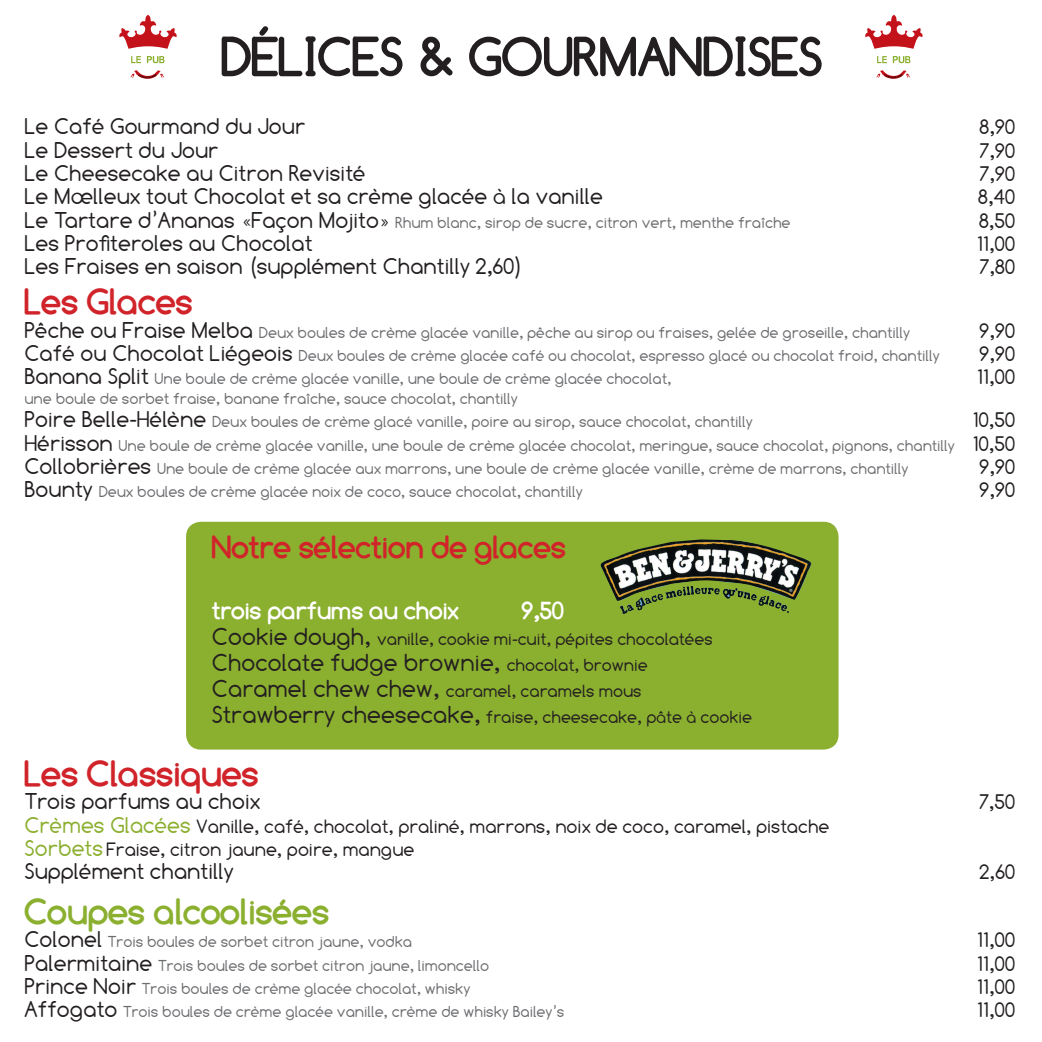
<style>
.page{position:relative;width:1042px;height:1042px;background:#fff}
.page>*{position:absolute;margin:0;border:0;box-sizing:border-box;transform-origin:0 0}
.t1{font:700 54.25px "Comfortaa";color:#231f20}
.t2{font:700 35.88px "Comfortaa";color:#d1232a}
.t3{font:700 35.88px "Comfortaa";color:#8baf2f}
.t4{font:700 31.5px "Comfortaa";color:#d1232a}
.t5{font:24.5px "Comfortaa";color:#231f20}
.t6{font:700 24.5px "Comfortaa";color:#fff}
.t7{font:22.75px "Comfortaa";color:#231f20}
.t8{font:21px "Comfortaa";color:#231f20}
.t9{font:19.25px/23.3px "Comfortaa";color:#231f20}
.t10{font:17.5px/25.9px "Comfortaa";color:#231f20}
.t11{font:15.75px/23.3px "Comfortaa";color:#6c6d70}
.s1{font-size:22.75px;color:#231f20}
.s2{font-size:21px;color:#231f20}
.s3{font-size:24.5px}
.s4{font-size:17.5px}
.s5{font-size:22.75px;color:#8baf2f}
</style>
<div class="page">
<div style="left:186px;top:522px;width:652px;height:227px;background:#8baf2f;border-radius:15px"></div>
<img style="left:601px;top:539px;width:210px;height:62px">
<svg style="left:877px;top:56px;width:10px;height:7px"></svg>
<svg style="left:893px;top:56px;width:17px;height:7px"></svg>
<svg style="left:865px;top:15px;width:57px;height:34px"></svg>
<svg style="left:876px;top:70px;width:34px;height:9px"></svg>
<svg style="left:131px;top:56px;width:10px;height:7px"></svg>
<svg style="left:147px;top:56px;width:18px;height:7px"></svg>
<svg style="left:119px;top:15px;width:58px;height:34px"></svg>
<svg style="left:130px;top:70px;width:34px;height:9px"></svg>
<h1 class="t1" style="left:222px;top:25px;width:602px">DÉLICES &amp; GOURMANDISES</h1>
<h3 class="t7" style="left:25px;top:114px;width:282px">Le Café Gourmand du Jour</h3>
<h3 class="t8" style="left:980px;top:115px;width:37px">8,90</h3>
<h3 class="t7" style="left:25px;top:137px;width:196px">Le Dessert du Jour</h3>
<h3 class="t8" style="left:980px;top:139px;width:37px">7,90</h3>
<h3 class="t7" style="left:25px;top:160px;width:343px">Le Cheesecake au Citron Revisité</h3>
<h3 class="t8" style="left:980px;top:162px;width:37px">7,90</h3>
<h3 class="t7" style="left:25px;top:184px;width:580px">Le Mœlleux tout Chocolat et sa crème glacée à la vanille</h3>
<h3 class="t8" style="left:978px;top:185px;width:39px">8,40</h3>
<p class="t11" style="left:25px;top:211px;width:767px"><span class="s1">Le Tartare d’Ananas «Façon Mojito»</span> Rhum blanc, sirop de sucre, citron vert, menthe fraîche</p>
<h3 class="t8" style="left:979px;top:209px;width:38px">8,50</h3>
<h3 class="t7" style="left:25px;top:230px;width:290px">Les Profiteroles au Chocolat</h3>
<h3 class="t8" style="left:978px;top:232px;width:39px">11,00</h3>
<h3 class="t7" style="left:25px;top:254px;width:500px">Les Fraises en saison (supplément Chantilly 2,60)</h3>
<h3 class="t8" style="left:980px;top:255px;width:37px">7,80</h3>
<h2 class="t2" style="left:25px;top:281px;width:170px">Les Glaces</h2>
<p class="t11" style="left:25px;top:320px;width:887px"><span class="s1">Pêche ou Fraise Melba</span> Deux boules de crème glacée vanille, pêche au sirop ou fraises, gelée de groseille, chantilly</p>
<h3 class="t8" style="left:980px;top:318px;width:37px">9,90</h3>
<p class="t11" style="left:25px;top:344px;width:917px"><span class="s1">Café ou Chocolat Liégeois</span> Deux boules de crème glacée café ou chocolat, espresso glacé ou chocolat froid, chantilly</p>
<h3 class="t8" style="left:980px;top:342px;width:37px">9,90</h3>
<p class="t11" style="left:25px;top:367px;width:648px"><span class="s1">Banana Split</span> Une boule de crème glacée vanille, une boule de crème glacée chocolat,</p>
<h3 class="t8" style="left:978px;top:365px;width:39px">11,00</h3>
<p class="t11" style="left:25px;top:387px;width:730px">une boule de sorbet fraise, banane fraîche, sauce chocolat, chantilly<br><span class="s1">Poire Belle-Hélène</span> Deux boules de crème glacé vanille, poire au sirop, sauce chocolat, chantilly</p>
<h3 class="t8" style="left:973px;top:408px;width:44px">10,50</h3>
<p class="t11" style="left:25px;top:433px;width:992px"><span class="s1">Hérisson</span> Une boule de crème glacée vanille, une boule de crème glacée chocolat, meringue, sauce chocolat, pignons, chantilly <span class="s2">10,50<br></span><span class="s1">Collobrières</span> Une boule de crème glacée aux marrons, une boule de crème glacée vanille, crème de marrons, chantilly</p>
<h3 class="t8" style="left:980px;top:455px;width:37px">9,90</h3>
<p class="t11" style="left:25px;top:480px;width:560px"><span class="s1">Bounty</span> Deux boules de crème glacée noix de coco, sauce chocolat, chantilly</p>
<h3 class="t8" style="left:980px;top:478px;width:37px">9,90</h3>
<h3 class="t4" style="left:212px;top:529px;width:355px">Notre sélection de glaces</h3>
<h3 class="t6" style="left:212px;top:596px;width:248px">trois parfums au choix</h3>
<h3 class="t6" style="left:522px;top:596px;width:44px">9,50</h3>
<p class="t10" style="left:212px;top:626px;width:502px"><span class="s3">Cookie dough,</span> vanille, cookie mi-cuit, pépites chocolatées</p>
<h3 class="t5" style="left:212px;top:649px;width:437px">Chocolate fudge brownie, <span class="s4">chocolat, brownie</span></h3>
<p class="t10" style="left:212px;top:678px;width:542px"><span class="s3">Caramel chew chew,</span> caramel, caramels mous<br><span class="s3">Strawberry cheesecake,</span> fraise, cheesecake, pâte à cookie</p>
<h2 class="t2" style="left:25px;top:753px;width:235px">Les Classiques</h2>
<h3 class="t7" style="left:25px;top:788px;width:238px">Trois parfums au choix</h3>
<h3 class="t8" style="left:979px;top:790px;width:38px">7,50</h3>
<p class="t9" style="left:25px;top:814px;width:806px"><span class="s5">Crèmes Glacées</span> Vanille, café, chocolat, praliné, marrons, noix de coco, caramel, pistache<br><span class="s5">Sorbets</span> Fraise, citron jaune, poire, mangue</p>
<h3 class="t7" style="left:25px;top:858px;width:211px">Supplément chantilly</h3>
<h3 class="t8" style="left:980px;top:860px;width:37px">2,60</h3>
<h2 class="t3" style="left:25px;top:891px;width:306px">Coupes alcoolisées</h2>
<p class="t11" style="left:25px;top:930px;width:389px"><span class="s1">Colonel</span> Trois boules de sorbet citron jaune, vodka</p>
<h3 class="t8" style="left:978px;top:928px;width:39px">11,00</h3>
<p class="t11" style="left:25px;top:953px;width:466px"><span class="s1">Palermitaine</span> Trois boules de sorbet citron jaune, limoncello</p>
<h3 class="t8" style="left:978px;top:951px;width:39px">11,00</h3>
<p class="t11" style="left:25px;top:977px;width:447px"><span class="s1">Prince Noir</span> Trois boules de crème glacée chocolat, whisky</p>
<h3 class="t8" style="left:978px;top:975px;width:39px">11,00</h3>
<p class="t11" style="left:25px;top:1000px;width:541px"><span class="s1">Affogato</span> Trois boules de crème glacée vanille, crème de whisky Bailey’s</p>
<h3 class="t8" style="left:978px;top:998px;width:39px">11,00</h3>
</div>
